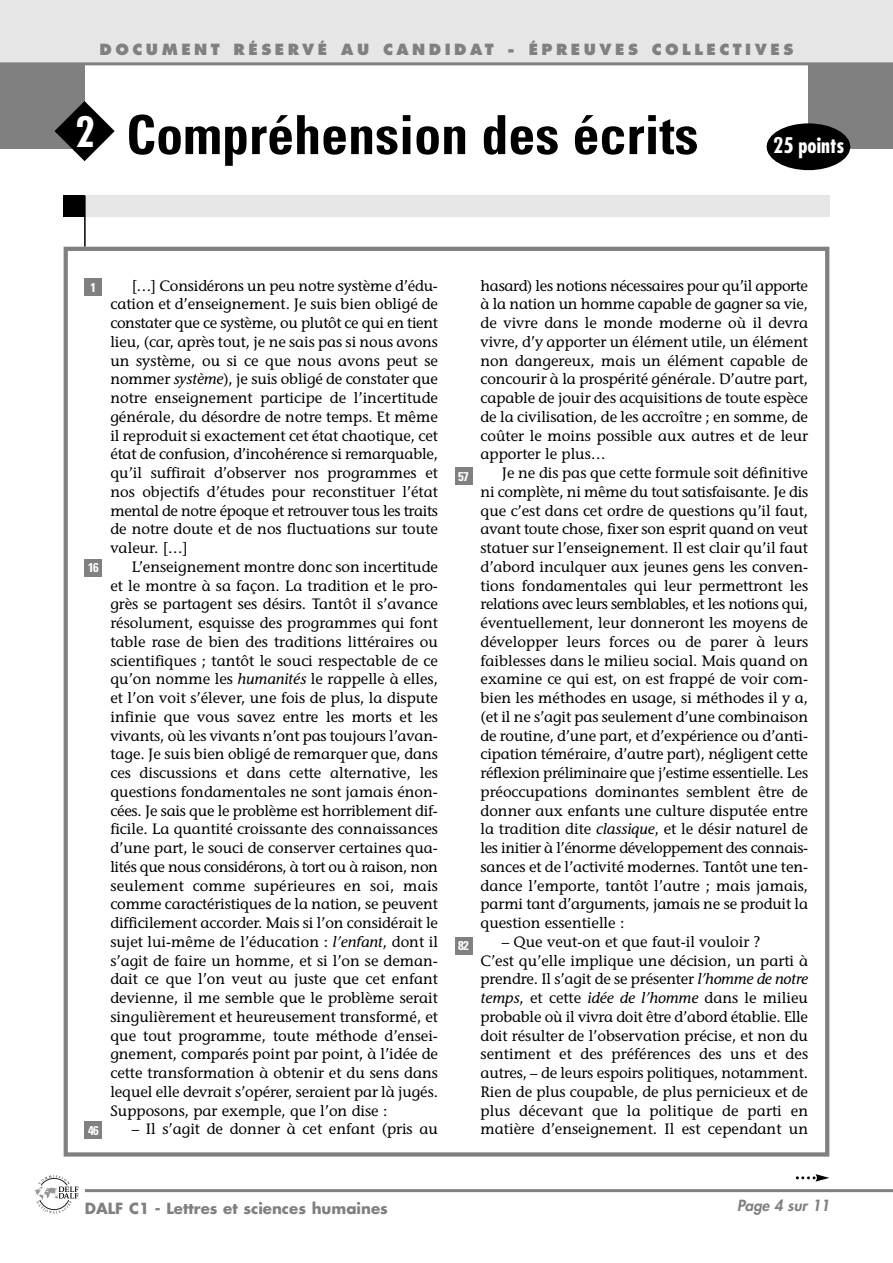
<style>
.page{position:relative;width:893px;height:1263px;background:#fff}
.page>*{position:absolute;margin:0;border:0;box-sizing:border-box;transform-origin:0 0}
.t1{font:700 condensed 54px "Univers";color:#000}
.t2{font:700 condensed 21px "Futura";color:#fff}
.t3{font:15px/18.8px "Stone Informal";color:#000;text-align:justify}
.t4{font:800 15px "Futura";letter-spacing:.235em;color:#808080}
.t5{font:700 15px "Futura";color:#808080}
.t6{font:italic 800 15px "Futura";color:#808080}
.t7{font:700 condensed 12.75px "Univers";letter-spacing:-.045em;color:#fff}
.s1{font-family:"Futura";font-size:40.65px;color:#fff}
.s2{font-style:italic}
</style>
<div class="page">
<div style="left:808px;top:64px;width:84px;height:85px;background:#808080"></div>
<div style="left:0;top:64px;width:85px;height:85px;background:#808080"></div>
<div style="left:85px;top:196px;width:744px;height:21px;background:#e6e6e6"></div>
<div style="left:64px;top:196px;width:21px;height:21px;background:#000"></div>
<hr style="left:84px;top:196px;width:2px;height:51px;background:#000">
<div style="left:0;top:0;width:892px;height:64px;background:#e6e6e6"></div>
<hr style="left:85px;top:1189px;width:807px;height:3px;background:#808080">
<hr style="left:0;top:62px;width:892px;height:3px;background:#808080">
<svg style="left:34px;top:1175px;width:45px;height:39px"></svg>
<svg style="left:54px;top:101px;width:61px;height:60px"></svg>
<div style="left:766px;top:123px;width:84px;height:47px;background:#000;border-radius:50%"></div>
<div style="left:64px;top:247px;width:765px;height:910px;border:4px solid #808080"></div>
<div style="left:85px;top:279px;width:17px;height:17px;background:#808080"></div>
<div style="left:85px;top:559px;width:17px;height:17px;background:#808080"></div>
<div style="left:85px;top:1122px;width:17px;height:17px;background:#808080"></div>
<div style="left:455px;top:468px;width:17px;height:17px;background:#808080"></div>
<div style="left:455px;top:937px;width:17px;height:17px;background:#808080"></div>
<svg style="left:795px;top:1174px;width:34px;height:8px"></svg>
<p class="t4" style="left:100px;top:43px;width:695px">DOCUMENT RÉSERVÉ AU CANDIDAT - ÉPREUVES COLLECTIVES</p>
<h1 class="t1" style="left:75px;top:115px;width:625px"><span class="s1">2</span> Compréhension des écrits</h1>
<h2 class="t2" style="left:773px;top:136px;width:73px">25 points</h2>
<p class="t7" style="left:91px;top:282px;width:7px">1</p>
<p class="t7" style="left:88px;top:563px;width:12px">16</p>
<p class="t7" style="left:88px;top:1125px;width:12px">46</p>
<p class="t3" style="left:110px;top:278px;width:329px;text-indent:21px">[…] Considérons un peu notre système d’édu&shy;cation et d’enseignement. Je suis bien obligé de constater que ce système, ou plutôt ce qui en tient lieu, (car, après tout, je ne sais pas si nous avons un système, ou si ce que nous avons peut se nommer <span class="s2">système</span>), je suis obligé de constater que notre enseignement participe de l’incertitude générale, du désordre de notre temps. Et même il reproduit si exactement cet état chaotique, cet état de confusion, d’incohérence si remarquable, qu’il suffirait d’observer nos programmes et nos objectifs d’études pour reconstituer l’état mental de notre époque et retrouver tous les traits de notre doute et de nos fluctuations sur toute valeur. […]</p>
<p class="t3" style="left:110px;top:559px;width:329px;text-indent:21px">L’enseignement montre donc son incertitude et le montre à sa façon. La tradition et le pro&shy;grès se partagent ses désirs. Tantôt il s’avance résolument, esquisse des programmes qui font table rase de bien des traditions littéraires ou scientifiques ; tantôt le souci respectable de ce qu’on nomme les <span class="s2">humanités</span> le rappelle à elles, et l’on voit s’élever, une fois de plus, la dispute infinie que vous savez entre les morts et les vivants, où les vivants n’ont pas toujours l’avan&shy;tage. Je suis bien obligé de remarquer que, dans ces discussions et dans cette alternative, les questions fondamentales ne sont jamais énon&shy;cées. Je sais que le problème est horriblement dif&shy;ficile. La quantité croissante des connaissances d’une part, le souci de conserver certaines qua&shy;lités que nous considérons, à tort ou à raison, non seulement comme supérieures en soi, mais comme caractéristiques de la nation, se peuvent difficilement accorder. Mais si l’on considérait le sujet lui-même de l’éducation : <span class="s2">l’enfant</span>, dont il s’agit de faire un homme, et si l’on se deman&shy;dait ce que l’on veut au juste que cet enfant devienne, il me semble que le problème serait singulièrement et heureusement transformé, et que tout programme, toute méthode d’ensei&shy;gnement, comparés point par point, à l’idée de cette transformation à obtenir et du sens dans lequel elle devrait s’opérer, seraient par là jugés.<br>Supposons, par exemple, que l’on dise :</p>
<p class="t3" style="left:132px;top:1121px;width:308px">– Il s’agit de donner à cet enfant (pris au</p>
<p class="t7" style="left:458px;top:472px;width:12px">57</p>
<p class="t7" style="left:458px;top:941px;width:12px">82</p>
<p class="t3" style="left:480px;top:278px;width:329px">hasard) les notions nécessaires pour qu’il apporte à la nation un homme capable de gagner sa vie, de vivre dans le monde moderne où il devra vivre, d’y apporter un élément utile, un élément non dangereux, mais un élément capable de concourir à la prospérité générale. D’autre part, capable de jouir des acquisitions de toute espèce de la civilisation, de les accroître ; en somme, de coûter le moins possible aux autres et de leur apporter le plus…</p>
<p class="t3" style="left:480px;top:465px;width:329px;text-indent:21px">Je ne dis pas que cette formule soit définitive ni complète, ni même du tout satisfaisante. Je dis que c’est dans cet ordre de questions qu’il faut, avant toute chose, fixer son esprit quand on veut statuer sur l’enseignement. Il est clair qu’il faut d’abord inculquer aux jeunes gens les conven&shy;tions fondamentales qui leur permettront les relations avec leurs semblables, et les notions qui, éventuellement, leur donneront les moyens de développer leurs forces ou de parer à leurs faiblesses dans le milieu social. Mais quand on examine ce qui est, on est frappé de voir com&shy;bien les méthodes en usage, si méthodes il y a, (et il ne s’agit pas seulement d’une combinaison de routine, d’une part, et d’expérience ou d’anti&shy;cipation téméraire, d’autre part), négligent cette réflexion préliminaire que j’estime essentielle. Les préoccupations dominantes semblent être de donner aux enfants une culture disputée entre la tradition dite <span class="s2">classique</span>, et le désir naturel de les initier à l’énorme développement des connais&shy;sances et de l’activité modernes. Tantôt une ten&shy;dance l’emporte, tantôt l’autre ; mais jamais, parmi tant d’arguments, jamais ne se produit la question essentielle :</p>
<p class="t3" style="left:480px;top:934px;width:329px;text-align:left;text-indent:21px">– Que veut-on et que faut-il vouloir ?<br>C’est qu’elle implique une décision, un parti à prendre. Il s’agit de se présenter <span class="s2">l’homme de notre temps</span>, et cette <span class="s2">idée de l’homme</span> dans le milieu probable où il vivra doit être d’abord établie. Elle doit résulter de l’observation précise, et non du sentiment et des préférences des uns et des autres, – de leurs espoirs politiques, notamment.<br>Rien de plus coupable, de plus pernicieux et de plus décevant que la politique de parti en matière d’enseignement. Il est cependant un</p>
<p class="t5" style="left:85px;top:1201px;width:304px">DALF C1 - Lettres et sciences humaines</p>
<p class="t6" style="left:737px;top:1198px;width:94px">Page 4 sur 11</p>
</div>
